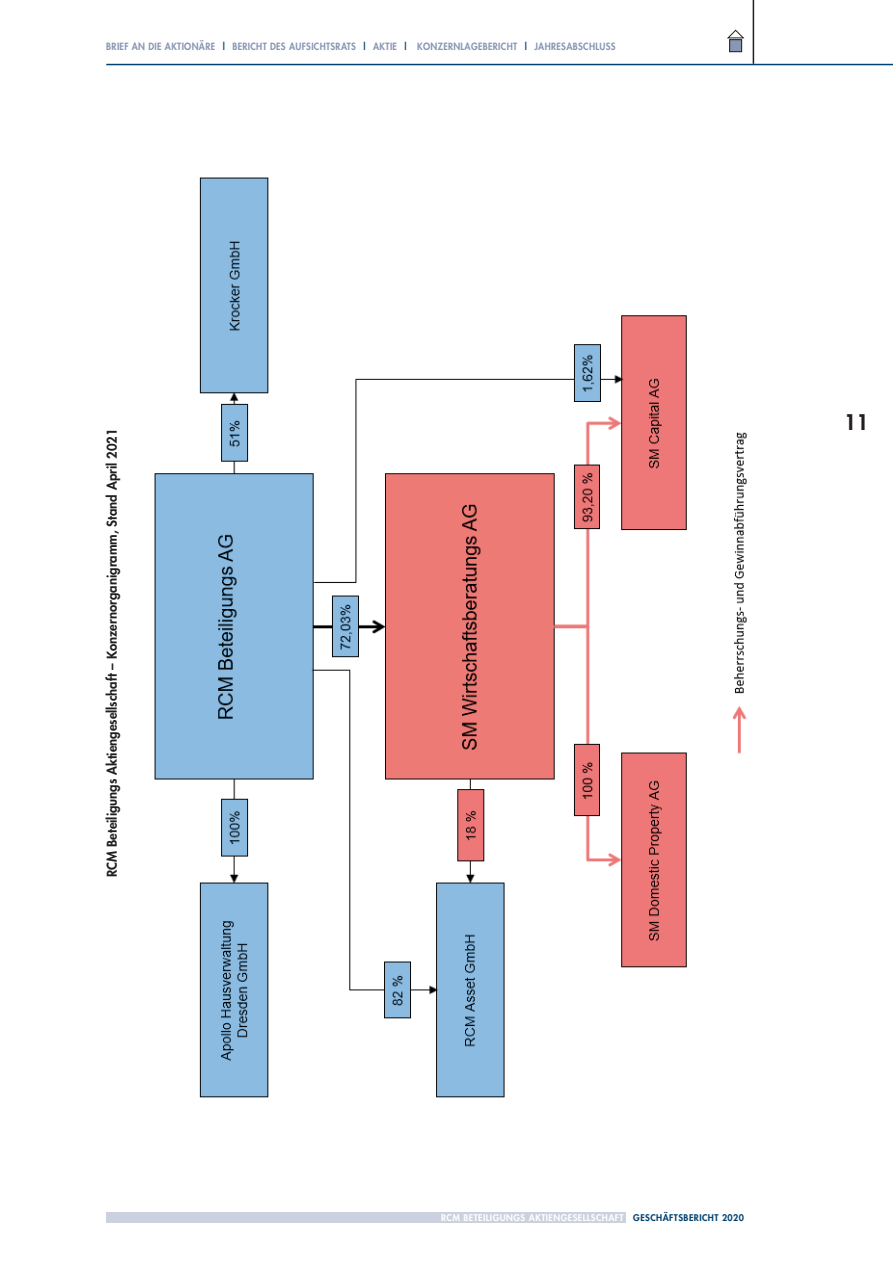
<style>
.page{position:relative;width:893px;height:1263px;background:#fff}
.page>*{position:absolute;margin:0;border:0;box-sizing:border-box;transform-origin:0 0}
.t1{font:800 21px "Futura";color:#231f20}
.t2{font:800 13.2px "Futura";color:#231f20}
.t3{font:800 9.75px "Futura";letter-spacing:.035em;color:#8997b5;scale:.93 1}
.t4{font:800 9px "Futura";letter-spacing:.05em;color:#fff}
.s1{color:#01416f}
</style>
<div class="page">
<div style="left:730px;top:40px;width:12px;height:12px;background:#8997b5"></div>
<div style="left:729px;top:39px;width:13px;height:13px;border:1px solid #231f20"></div>
<svg style="left:727px;top:29px;width:18px;height:10px"></svg>
<hr style="left:106px;top:64px;width:787px;height:1px;background:#01416f">
<hr style="left:753px;top:0;width:1px;height:64px;background:#231f20">
<div style="left:106px;top:1213px;width:520px;height:10px;background:#ccd1df"></div>
<img style="left:154px;top:177px;width:593px;height:921px">
<p class="t3" style="left:106px;top:40px;width:549px">BRIEF AN DIE AKTIONÄRE <span class="s1">|</span> BERICHT DES AUFSICHTSRATS <span class="s1">|</span> AKTIE <span class="s1">|</span> KONZERNLAGEBERICHT <span class="s1">|</span> JAHRESABSCHLUSS</p>
<h2 class="t2" style="left:103px;top:877px;width:450px;rotate:-90deg">RCM Beteiligungs Aktiengesellschaft – Konzernorganigramm, Stand April 2021</h2>
<h1 class="t1" style="left:844px;top:408px;width:26px">11</h1>
<p class="t4" style="left:441px;top:1212px;width:304px">RCM BETEILIGUNGS AKTIENGESELLSCHAFT <span class="s1">GESCHÄFTSBERICHT 2020</span></p>
</div>
